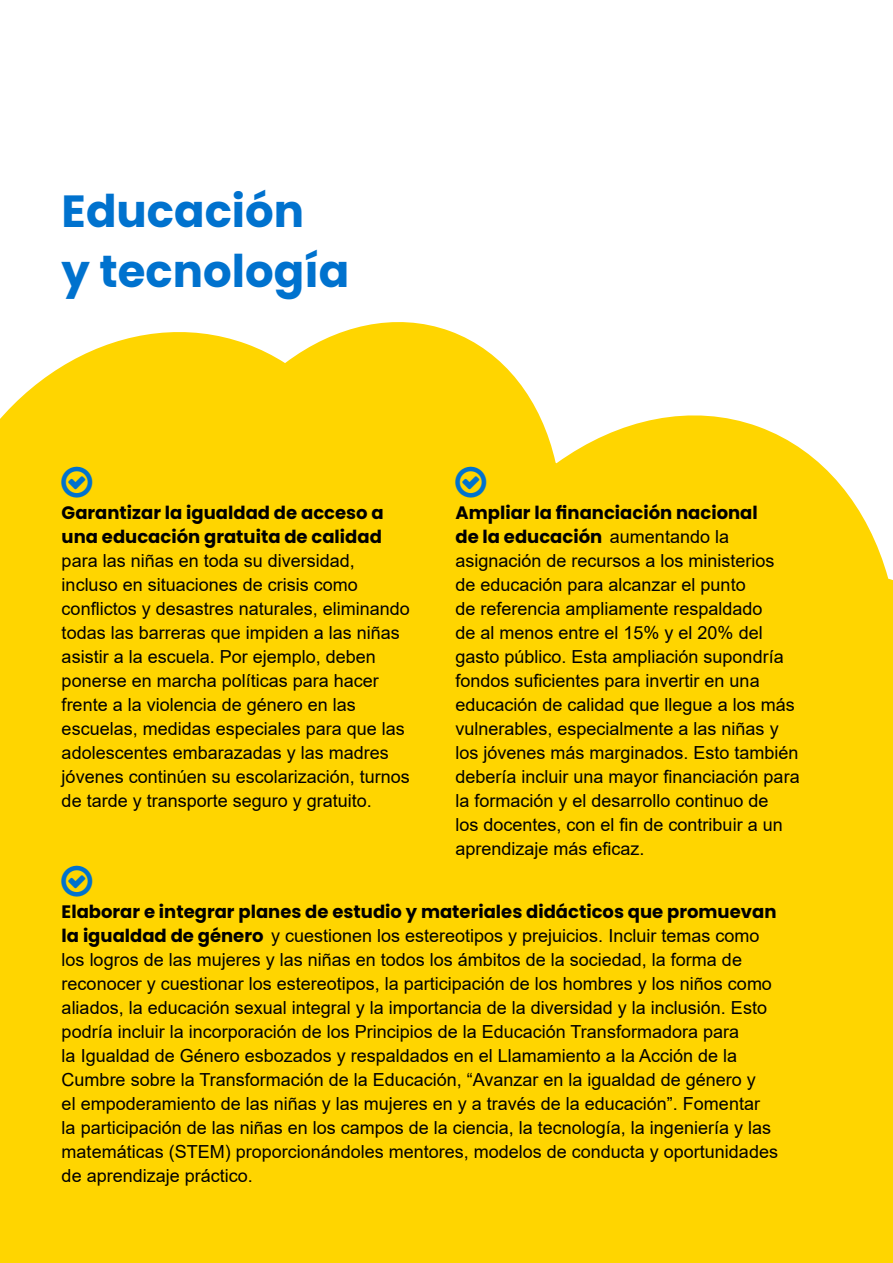
<style>
.page{position:relative;width:893px;height:1263px;background:#fff}
.page>*{position:absolute;margin:0;border:0;box-sizing:border-box;transform-origin:0 0}
.t1{font:700 45px/60px "Poppins";color:#0072ce}
.t2{font:18px/24px "Arial";color:#000}
.t3{font:700 18px/24px "Poppins";color:#000}
.s1{font-family:"Arial";font-weight:400}
.s2{font-family:"Poppins";font-weight:700}
</style>
<div class="page">
<svg style="left:0;top:322px;width:859px;height:589px;background:#ffda1e"></svg>
<div style="left:656px;top:523px;width:237px;height:740px;background:#ffd500"></div>
<div style="left:0;top:911px;width:698px;height:352px;background:#ffd500"></div>
<img style="left:859px;top:510px;width:34px;height:353px">
<svg style="left:62px;top:467px;width:31px;height:31px"></svg>
<svg style="left:455px;top:467px;width:31px;height:31px"></svg>
<svg style="left:62px;top:866px;width:31px;height:31px"></svg>
<h1 class="t1" style="left:62px;top:182px;width:289px">Educación<br>y tecnología</h1>
<p class="t3" style="left:62px;top:501px;width:324px">Garantizar la igualdad de acceso a una educación gratuita de calidad</p>
<p class="t2" style="left:62px;top:549px;width:350px">para las niñas en toda su diversidad, incluso en situaciones de crisis como conflictos y desastres naturales, eliminando todas las barreras que impiden a las niñas asistir a la escuela. Por ejemplo, deben ponerse en marcha políticas para hacer frente a la violencia de género en las escuelas, medidas especiales para que las adolescentes embarazadas y las madres jóvenes continúen su escolarización, turnos de tarde y transporte seguro y gratuito.</p>
<p class="t3" style="left:455px;top:501px;width:304px">Ampliar la financiación nacional de la educación <span class="s1">aumentando la</span></p>
<p class="t2" style="left:455px;top:549px;width:346px">asignación de recursos a los ministerios<br>de educación para alcanzar el punto<br>de referencia ampliamente respaldado<br>de al menos entre el 15% y el 20% del gasto público. Esta ampliación supondría fondos suficientes para invertir en una educación de calidad que llegue a los más vulnerables, especialmente a las niñas y los jóvenes más marginados. Esto también debería incluir una mayor financiación para la formación y el desarrollo continuo de<br>los docentes, con el fin de contribuir a un aprendizaje más eficaz.</p>
<p class="t3" style="left:62px;top:900px;width:716px">Elaborar e integrar planes de estudio y materiales didácticos que promuevan</p>
<p class="t2" style="left:62px;top:924px;width:718px"><span class="s2">la igualdad de género</span> y cuestionen los estereotipos y prejuicios. Incluir temas como los logros de las mujeres y las niñas en todos los ámbitos de la sociedad, la forma de reconocer y cuestionar los estereotipos, la participación de los hombres y los niños como aliados, la educación sexual integral y la importancia de la diversidad y la inclusión. Esto podría incluir la incorporación de los Principios de la Educación Transformadora para<br>la Igualdad de Género esbozados y respaldados en el Llamamiento a la Acción de la Cumbre sobre la Transformación de la Educación, “Avanzar en la igualdad de género y<br>el empoderamiento de las niñas y las mujeres en y a través de la educación”. Fomentar la participación de las niñas en los campos de la ciencia, la tecnología, la ingeniería y las matemáticas (STEM) proporcionándoles mentores, modelos de conducta y oportunidades de aprendizaje práctico.</p>
</div>
